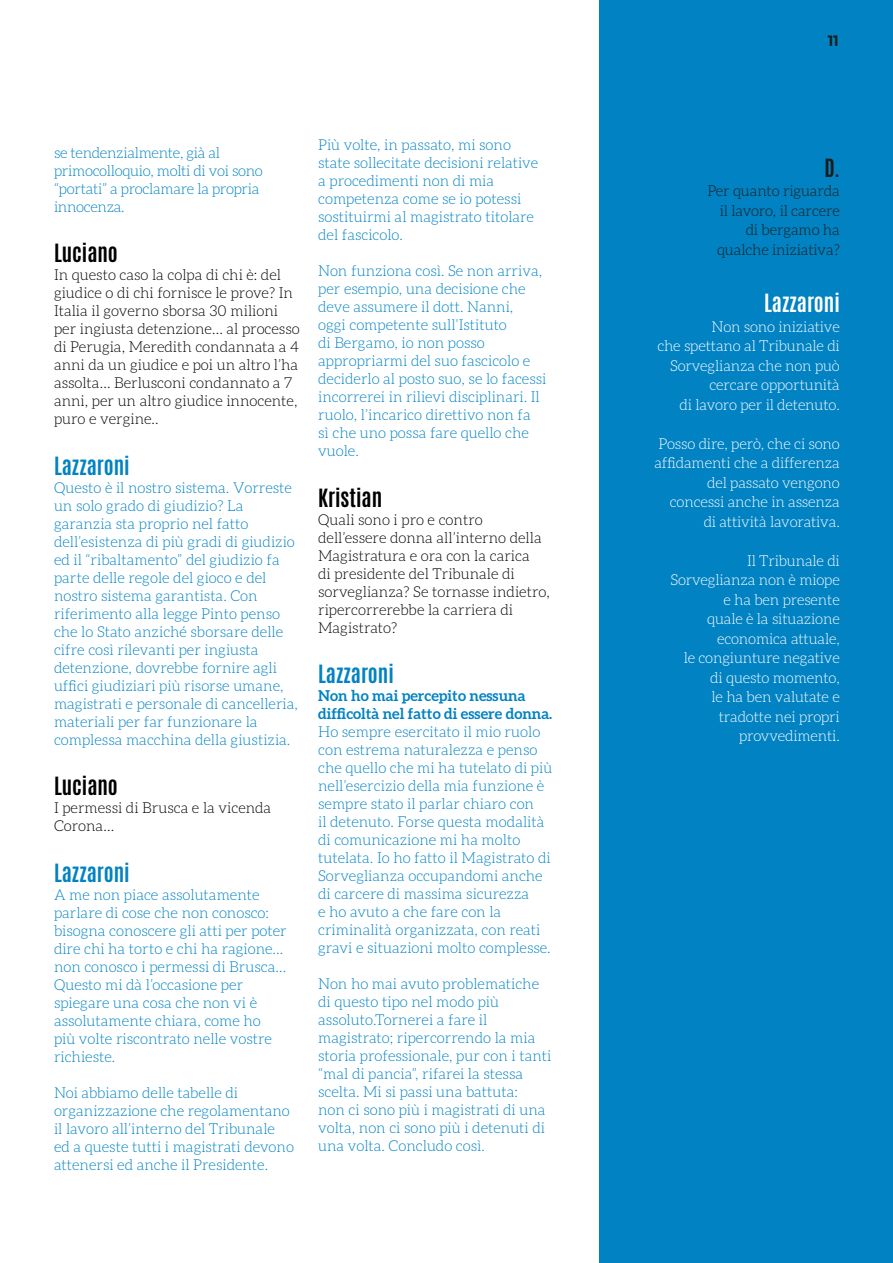
<style>
.page{position:relative;width:893px;height:1263px;background:#fff}
.page>*{position:absolute;margin:0;border:0;box-sizing:border-box;transform-origin:0 0}
.BODY_TEXT{font:700 21px "Antonio";color:#0082c3}
.BODY_TEXT-2{font:700 21px "Antonio";color:#000}
.BODY_TEXT-3{font:700 21px "Antonio";color:#fff}
.BODY_TEXT-4{font:700 21px "Antonio";color:#1d1d1b}
.BODY_TEXT-5{font:300 15px/18px "Aleo";color:#0082c3}
.BODY_TEXT-6{font:300 15px/18px "Aleo";color:#000}
.BODY_TEXT-7{font:300 15px "Aleo";letter-spacing:-.01em;color:#fff}
.BODY_TEXT-8{font:300 15px/18px "Aleo";letter-spacing:-.02em;color:#0082c3}
.BODY_TEXT-9{font:300 15px "Aleo";letter-spacing:-.01em;color:#1d1d1b}
.t1{font:700 15px "Montserrat";color:#1d1d1b}
.s1{font-weight:700}
</style>
<div class="page">
<div style="left:600px;top:0;width:293px;height:1263px;background:#0082c3"></div>
<p class="BODY_TEXT-8" style="left:54px;top:144px;width:210px">se tendenzialmente, già al primocolloquio, molti di voi sono “portati” a proclamare la propria innocenza.</p>
<p class="BODY_TEXT-2" style="left:54px;top:238px;width:65px">Luciano</p>
<p class="BODY_TEXT-6" style="left:54px;top:266px;width:247px">In questo caso la colpa di chi è: del giudice o di chi fornisce le prove? In Italia il governo sborsa 30 milioni per ingiusta detenzione… al processo di Perugia, Meredith condannata a 4 anni da un giudice e poi un altro l’ha assolta… Berlusconi condannato a 7 anni, per un altro giudice innocente, puro e vergine..</p>
<p class="BODY_TEXT" style="left:54px;top:450px;width:77px">Lazzaroni</p>
<p class="BODY_TEXT-5" style="left:54px;top:479px;width:245px">Questo è il nostro sistema. Vorreste un solo grado di giudizio? La garanzia sta proprio nel fatto dell’esistenza di più gradi di giudizio ed il “ribaltamento” del giudizio fa parte delle regole del gioco e del nostro sistema garantista. Con riferimento alla legge Pinto penso che lo Stato anziché sborsare delle cifre così rilevanti per ingiusta detenzione, dovrebbe fornire agli uffici giudiziari più risorse umane, magistrati e personale di cancelleria, materiali per far funzionare la complessa macchina della giustizia.</p>
<p class="BODY_TEXT-2" style="left:54px;top:770px;width:65px">Luciano</p>
<p class="BODY_TEXT-6" style="left:54px;top:799px;width:219px">I permessi di Brusca e la vicenda<br>Corona…</p>
<p class="BODY_TEXT" style="left:54px;top:857px;width:77px">Lazzaroni</p>
<p class="BODY_TEXT-5" style="left:54px;top:885px;width:234px">A me non piace assolutamente parlare di cose che non conosco: bisogna conoscere gli atti per poter dire chi ha torto e chi ha ragione… non conosco i permessi di Brusca…</p>
<p class="BODY_TEXT-5" style="left:54px;top:975px;width:219px">Questo mi dà l’occasione per spiegare una cosa che non vi è assolutamente chiara, come ho più volte riscontrato nelle vostre richieste.</p>
<p class="BODY_TEXT-5" style="left:54px;top:1083px;width:241px">Noi abbiamo delle tabelle di organizzazione che regolamentano il lavoro all’interno del Tribunale ed a queste tutti i magistrati devono attenersi ed anche il Presidente.</p>
<p class="BODY_TEXT-5" style="left:318px;top:136px;width:222px">Più volte, in passato, mi sono state sollecitate decisioni relative a procedimenti non di mia competenza come se io potessi sostituirmi al magistrato titolare del fascicolo.</p>
<p class="BODY_TEXT-5" style="left:318px;top:262px;width:230px">Non funziona così. Se non arriva, per esempio, una decisione che deve assumere il dott. Nanni,<br>oggi competente sull’Istituto<br>di Bergamo, io non posso appropriarmi del suo fascicolo e deciderlo al posto suo, se lo facessi incorrerei in rilievi disciplinari. Il ruolo, l’incarico direttivo non fa<br>sì che uno possa fare quello che vuole.</p>
<p class="BODY_TEXT-2" style="left:318px;top:482px;width:65px">Kristian</p>
<p class="BODY_TEXT-6" style="left:318px;top:510px;width:233px">Quali sono i pro e contro dell’essere donna all’interno della<br>Magistratura e ora con la carica<br>di presidente del Tribunale di sorveglianza? Se tornasse indietro, ripercorrerebbe la carriera di<br>Magistrato?</p>
<p class="BODY_TEXT" style="left:318px;top:658px;width:77px">Lazzaroni</p>
<p class="BODY_TEXT-5" style="left:318px;top:687px;width:236px"><span class="s1">Non ho mai percepito nessuna difficoltà nel fatto di essere donna.<br></span>Ho sempre esercitato il mio ruolo con estrema naturalezza e penso che quello che mi ha tutelato di più nell’esercizio della mia funzione è sempre stato il parlar chiaro con<br>il detenuto. Forse questa modalità di comunicazione mi ha molto tutelata. Io ho fatto il Magistrato di Sorveglianza occupandomi anche di carcere di massima sicurezza<br>e ho avuto a che fare con la criminalità organizzata, con reati gravi e situazioni molto complesse.</p>
<p class="BODY_TEXT-5" style="left:318px;top:975px;width:235px">Non ho mai avuto problematiche di questo tipo nel modo più assoluto.Tornerei a fare il magistrato; ripercorrendo la mia storia professionale, pur con i tanti “mal di pancia”, rifarei la stessa scelta. Mi si passi una battuta:<br>non ci sono più i magistrati di una volta, non ci sono più i detenuti di una volta. Concludo così.</p>
<p class="t1" style="left:828px;top:32px;width:13px">11</p>
<p class="BODY_TEXT-4" style="left:824px;top:152px;width:17px">D.</p>
<p class="BODY_TEXT-9" style="left:707px;top:183px;width:134px">Per quanto riguarda</p>
<p class="BODY_TEXT-9" style="left:720px;top:202px;width:121px">il lavoro, il carcere</p>
<p class="BODY_TEXT-9" style="left:746px;top:222px;width:96px">di bergamo ha</p>
<p class="BODY_TEXT-9" style="left:717px;top:241px;width:124px">qualche iniziativa?</p>
<p class="BODY_TEXT-3" style="left:764px;top:287px;width:77px">Lazzaroni</p>
<p class="BODY_TEXT-7" style="left:712px;top:318px;width:130px">Non sono iniziative</p>
<p class="BODY_TEXT-7" style="left:657px;top:338px;width:184px">che spettano al Tribunale di</p>
<p class="BODY_TEXT-7" style="left:670px;top:357px;width:171px">Sorveglianza che non può</p>
<p class="BODY_TEXT-7" style="left:709px;top:377px;width:132px">cercare opportunità</p>
<p class="BODY_TEXT-7" style="left:680px;top:396px;width:162px">di lavoro per il detenuto.</p>
<p class="BODY_TEXT-7" style="left:659px;top:435px;width:183px">Posso dire, però, che ci sono</p>
<p class="BODY_TEXT-7" style="left:654px;top:455px;width:187px">affidamenti che a differenza</p>
<p class="BODY_TEXT-7" style="left:707px;top:474px;width:134px">del passato vengono</p>
<p class="BODY_TEXT-7" style="left:670px;top:494px;width:171px">concessi anche in assenza</p>
<p class="BODY_TEXT-7" style="left:704px;top:513px;width:138px">di attività lavorativa.</p>
<p class="BODY_TEXT-7" style="left:747px;top:552px;width:94px">Il Tribunale di</p>
<p class="BODY_TEXT-7" style="left:670px;top:572px;width:171px">Sorveglianza non è miope</p>
<p class="BODY_TEXT-7" style="left:723px;top:591px;width:118px">e ha ben presente</p>
<p class="BODY_TEXT-7" style="left:707px;top:611px;width:134px">quale è la situazione</p>
<p class="BODY_TEXT-7" style="left:717px;top:630px;width:124px">economica attuale,</p>
<p class="BODY_TEXT-7" style="left:684px;top:650px;width:158px">le congiunture negative</p>
<p class="BODY_TEXT-7" style="left:710px;top:669px;width:131px">di questo momento,</p>
<p class="BODY_TEXT-7" style="left:712px;top:689px;width:130px">le ha ben valutate e</p>
<p class="BODY_TEXT-7" style="left:719px;top:708px;width:123px">tradotte nei propri</p>
<p class="BODY_TEXT-7" style="left:739px;top:728px;width:102px">provvedimenti.</p>
</div>
